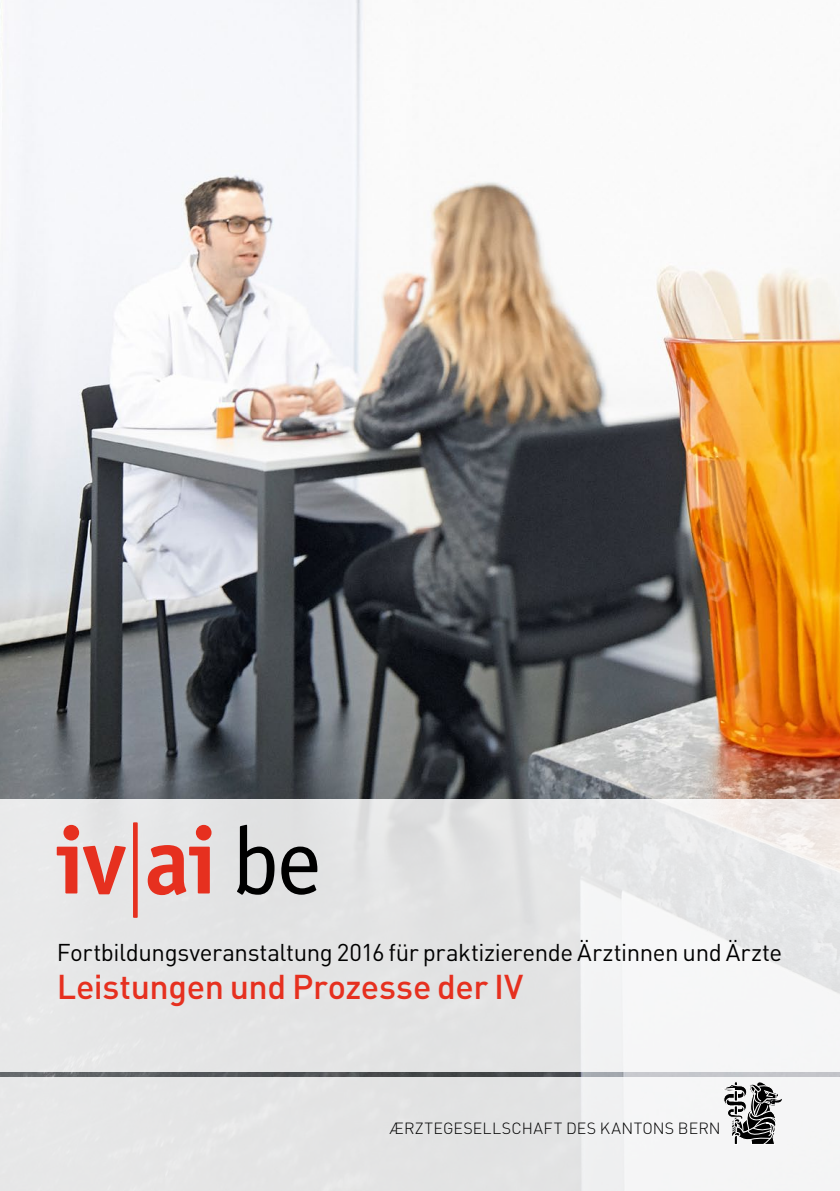
<style>
.page{position:relative;width:840px;height:1191px;background:#fff}
.page>*{position:absolute;margin:0;border:0;box-sizing:border-box;transform-origin:0 0}
.t1{font:500 34px "DIN";letter-spacing:-.01em;color:#e6301f}
.t2{font:24px "DIN";letter-spacing:-.015em;color:#000}
.t3{font:300 16px "DIN";letter-spacing:.02em;color:#000}
</style>
<div class="page">
<img style="left:0;top:0;width:839px;height:1077px">
<div style="left:0;top:799px;width:839px;height:272px;background:linear-gradient(to right,#e2e2e3,#ededee)"></div>
<svg style="left:57px;top:825px;width:69px;height:69px;background:#e5a19b"></svg>
<svg style="left:148px;top:825px;width:63px;height:70px;background:#e5918a"></svg>
<svg style="left:237px;top:824px;width:37px;height:70px;background:#878787"></svg>
<svg style="left:281px;top:846px;width:36px;height:48px;background:#757575"></svg>
<div style="left:133px;top:822px;width:5px;height:95px;background:#e6301f"></div>
<div style="left:0;top:1077px;width:839px;height:114px;background:linear-gradient(to right,#e0e1e1,#f2f2f3)"></div>
<svg style="left:721px;top:1081px;width:60px;height:64px"></svg>
<p class="t2" style="left:57px;top:937px;width:726px">Fortbildungsveranstaltung 2016 für praktizierende Ärztinnen und Ärzte</p>
<h1 class="t1" style="left:57px;top:965px;width:468px">Leistungen und Prozesse der IV</h1>
<p class="t3" style="left:389px;top:1118px;width:333px">ÆRZTEGESELLSCHAFT DES KANTONS BERN</p>
</div>
